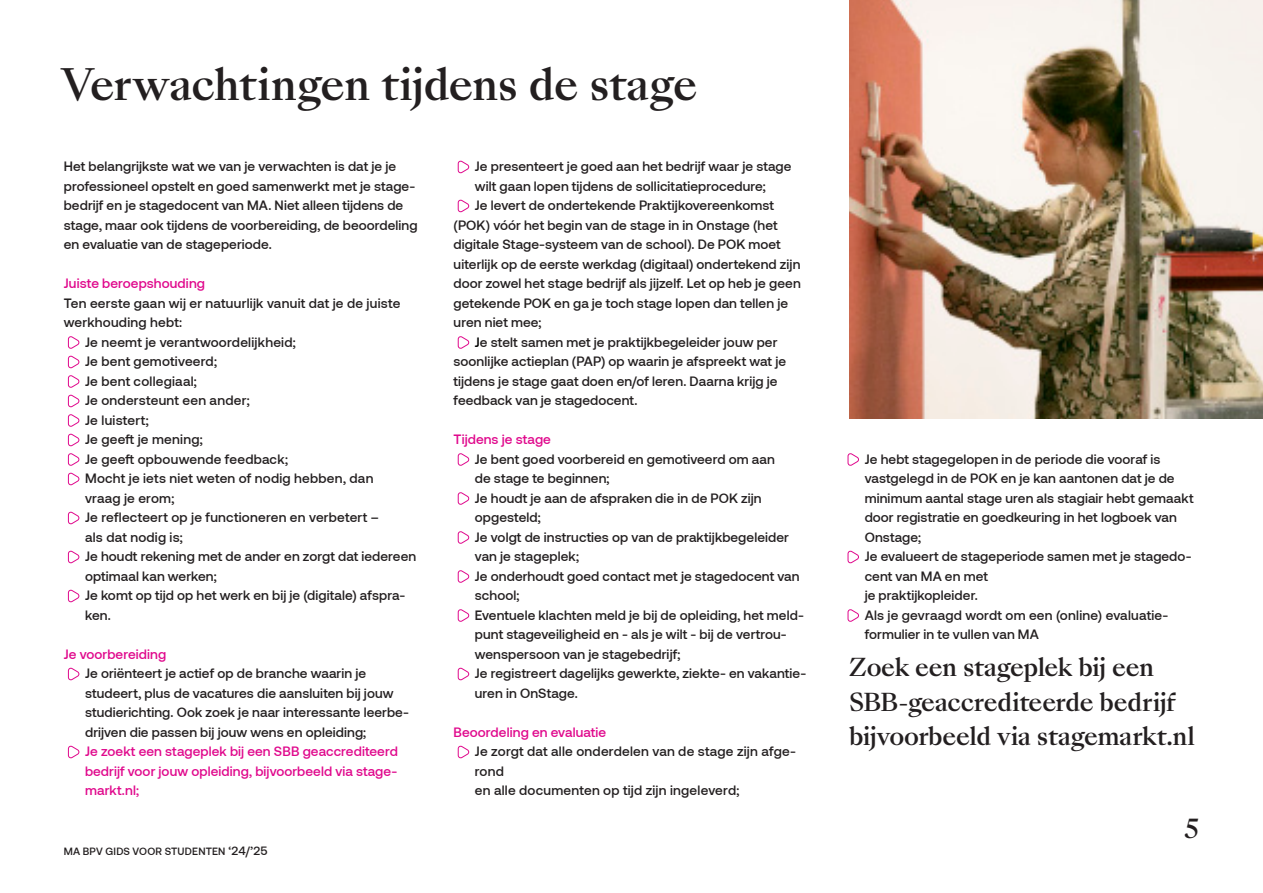
<style>
.page{position:relative;width:1263px;height:893px;background:#fff}
.page>*{position:absolute;margin:0;border:0;box-sizing:border-box;transform-origin:0 0}
.t1{font:500 42px "Sang Bleu Kingdom";letter-spacing:-.02em;color:#231f20}
.t2{font:500 25.5px "Sang Bleu Kingdom";color:#231f20}
.t3{font:500 24px/34.5px "Sang Bleu Kingdom";letter-spacing:-.02em;color:#231f20}
.t4{font:500 13.5px/19.5px "Aeonik";letter-spacing:.01em;color:#231f20}
.t5{font:500 13.5px/19.5px "Aeonik";letter-spacing:.01em;color:#e0088c;text-align:justify}
.t6{font:500 10.5px "Aeonik";letter-spacing:.02em;color:#231f20}
.s1{font-size:12px}
.s2{color:#000001}
</style>
<div class="page">
<img style="left:849px;top:0;width:414px;height:418px">
<svg style="left:68px;top:336px;width:12px;height:13px"></svg>
<svg style="left:68px;top:355px;width:12px;height:14px"></svg>
<svg style="left:68px;top:375px;width:12px;height:13px"></svg>
<svg style="left:68px;top:394px;width:12px;height:14px"></svg>
<svg style="left:68px;top:414px;width:12px;height:13px"></svg>
<svg style="left:68px;top:433px;width:12px;height:14px"></svg>
<svg style="left:68px;top:453px;width:12px;height:13px"></svg>
<svg style="left:68px;top:472px;width:12px;height:14px"></svg>
<svg style="left:68px;top:511px;width:12px;height:14px"></svg>
<svg style="left:68px;top:550px;width:12px;height:14px"></svg>
<svg style="left:68px;top:589px;width:12px;height:14px"></svg>
<svg style="left:68px;top:667px;width:12px;height:14px"></svg>
<svg style="left:68px;top:745px;width:12px;height:14px"></svg>
<svg style="left:457px;top:160px;width:12px;height:14px"></svg>
<svg style="left:457px;top:199px;width:12px;height:14px"></svg>
<svg style="left:457px;top:336px;width:12px;height:13px"></svg>
<svg style="left:457px;top:453px;width:12px;height:13px"></svg>
<svg style="left:457px;top:492px;width:12px;height:13px"></svg>
<svg style="left:457px;top:531px;width:12px;height:13px"></svg>
<svg style="left:457px;top:570px;width:12px;height:13px"></svg>
<svg style="left:457px;top:609px;width:12px;height:13px"></svg>
<svg style="left:457px;top:667px;width:12px;height:14px"></svg>
<svg style="left:457px;top:745px;width:12px;height:14px"></svg>
<svg style="left:847px;top:453px;width:12px;height:13px"></svg>
<svg style="left:847px;top:550px;width:12px;height:14px"></svg>
<svg style="left:847px;top:609px;width:12px;height:13px"></svg>
<p class="t1" style="left:62px;top:55px;width:637px">Verwachtingen tijdens de stage</p>
<p class="t4" style="left:64px;top:156px;width:355px">Het belangrijkste wat we van je verwachten is dat je je professioneel opstelt en goed samenwerkt met je stage&shy;bedrijf en je stagedocent van MA. Niet alleen tijdens de stage, maar ook tijdens de voorbereiding, de beoordeling en evaluatie van de stageperiode.</p>
<p class="t5" style="left:64px;top:273px;width:143px">Juiste beroepshouding</p>
<p class="t4" style="left:64px;top:293px;width:338px">Ten eerste gaan wij er natuurlijk vanuit dat je de juiste werkhouding hebt:</p>
<p class="t4" style="left:85px;top:332px;width:212px">Je neemt je verantwoordelijkheid;</p>
<p class="t4" style="left:85px;top:351px;width:133px">Je bent gemotiveerd;</p>
<p class="t4" style="left:85px;top:371px;width:113px">Je bent collegiaal;</p>
<p class="t4" style="left:85px;top:390px;width:166px">Je ondersteunt een ander;</p>
<p class="t4" style="left:85px;top:410px;width:65px">Je luistert;</p>
<p class="t4" style="left:85px;top:429px;width:119px">Je geeft je mening;</p>
<p class="t4" style="left:85px;top:449px;width:204px">Je geeft opbouwende feedback;</p>
<p class="t4" style="left:85px;top:468px;width:290px">Mocht je iets niet weten of nodig hebben, dan vraag je erom;</p>
<p class="t4" style="left:85px;top:507px;width:295px">Je reflecteert op je functioneren en verbetert – als dat nodig is;</p>
<p class="t4" style="left:85px;top:546px;width:333px">Je houdt rekening met de ander en zorgt dat iedereen optimaal kan werken;</p>
<p class="t4" style="left:85px;top:585px;width:322px">Je komt op tijd op het werk en bij je (digitale) afspra&shy;ken.</p>
<p class="t5" style="left:64px;top:644px;width:104px">Je voorbereiding</p>
<p class="t4" style="left:85px;top:663px;width:324px">Je oriënteert je actief op de branche waarin je studeert, plus de vacatures die aansluiten bij jouw studierichting. Ook zoek je naar interessante leerbe&shy;drijven die passen bij jouw wens en opleiding;</p>
<p class="t5" style="left:85px;top:741px;width:314px">Je zoekt een stageplek bij een SBB geaccrediteerd bedrijf voor jouw opleiding, bijvoorbeeld via stage&shy;markt.nl;</p>
<p class="t6" style="left:64px;top:845px;width:205px">MA BPV GIDS VOOR STUDENTEN <span class="s1">‘24/’25</span></p>
<p class="t4" style="left:475px;top:156px;width:318px">Je presenteert je goed aan het bedrijf waar je stage wilt gaan lopen tijdens de sollicitatieprocedure;</p>
<p class="t4" style="left:454px;top:195px;width:349px;text-indent:21px">Je levert de ondertekende Praktijkovereenkomst (POK) vóór het begin van de stage in in Onstage (het digitale Stage-systeem van de school). De POK moet uiterlijk op de eerste werkdag (digitaal) ondertekend zijn door zowel het stage bedrijf als jijzelf. Let op heb je geen getekende POK en ga je toch stage lopen dan tellen je uren niet mee;</p>
<p class="t4" style="left:454px;top:332px;width:334px;text-indent:21px"><span class="s2">J</span>e stelt samen met je praktijkbegeleider jouw per soonlijke actieplan (PAP) op waarin je afspreekt wat je tijdens je stage gaat doen en/of leren. Daarna krijg je feedback van je stagedocent.</p>
<p class="t5" style="left:454px;top:429px;width:99px">Tijdens je stage</p>
<p class="t4" style="left:475px;top:449px;width:301px">Je bent goed voorbereid en gemotiveerd om aan de stage te beginnen;</p>
<p class="t4" style="left:475px;top:488px;width:288px">Je houdt je aan de afspraken die in de POK zijn opgesteld;</p>
<p class="t4" style="left:475px;top:527px;width:316px">Je volgt de instructies op van de praktijkbegeleider van je stageplek;</p>
<p class="t4" style="left:475px;top:566px;width:326px">Je onderhoudt goed contact met je stagedocent van school;</p>
<p class="t4" style="left:475px;top:605px;width:331px">Eventuele klachten meld je bij de opleiding, het meld&shy;punt stageveiligheid en - als je wilt - bij de vertrou&shy;wenspersoon van je stagebedrijf;</p>
<p class="t4" style="left:475px;top:663px;width:333px">Je registreert dagelijks gewerkte, ziekte- en vakantie&shy;uren in OnStage.</p>
<p class="t5" style="left:454px;top:722px;width:154px">Beoordeling en evaluatie</p>
<p class="t4" style="left:475px;top:741px;width:323px">Je zorgt dat alle onderdelen van de stage zijn afge&shy;rond<br>en alle documenten op tijd zijn ingeleverd;</p>
<p class="t4" style="left:865px;top:449px;width:330px">Je hebt stagegelopen in de periode die vooraf is vastgelegd in de POK en je kan aantonen dat je de minimum aantal stage uren als stagiair hebt gemaakt door registratie en goedkeuring in het logboek van Onstage;</p>
<p class="t4" style="left:865px;top:546px;width:328px">Je evalueert de stageperiode samen met je stagedo&shy;cent van MA en met<br>je praktijkopleider.</p>
<p class="t4" style="left:865px;top:605px;width:304px">Als je gevraagd wordt om een (online) evaluatie&shy;formulier in te vullen van MA</p>
<p class="t3" style="left:849px;top:651px;width:348px">Zoek een stageplek bij een<br>SBB-geaccrediteerde bedrijf bijvoorbeeld via stagemarkt.nl</p>
<p class="t2" style="left:1184px;top:810px;width:16px">5</p>
</div>
